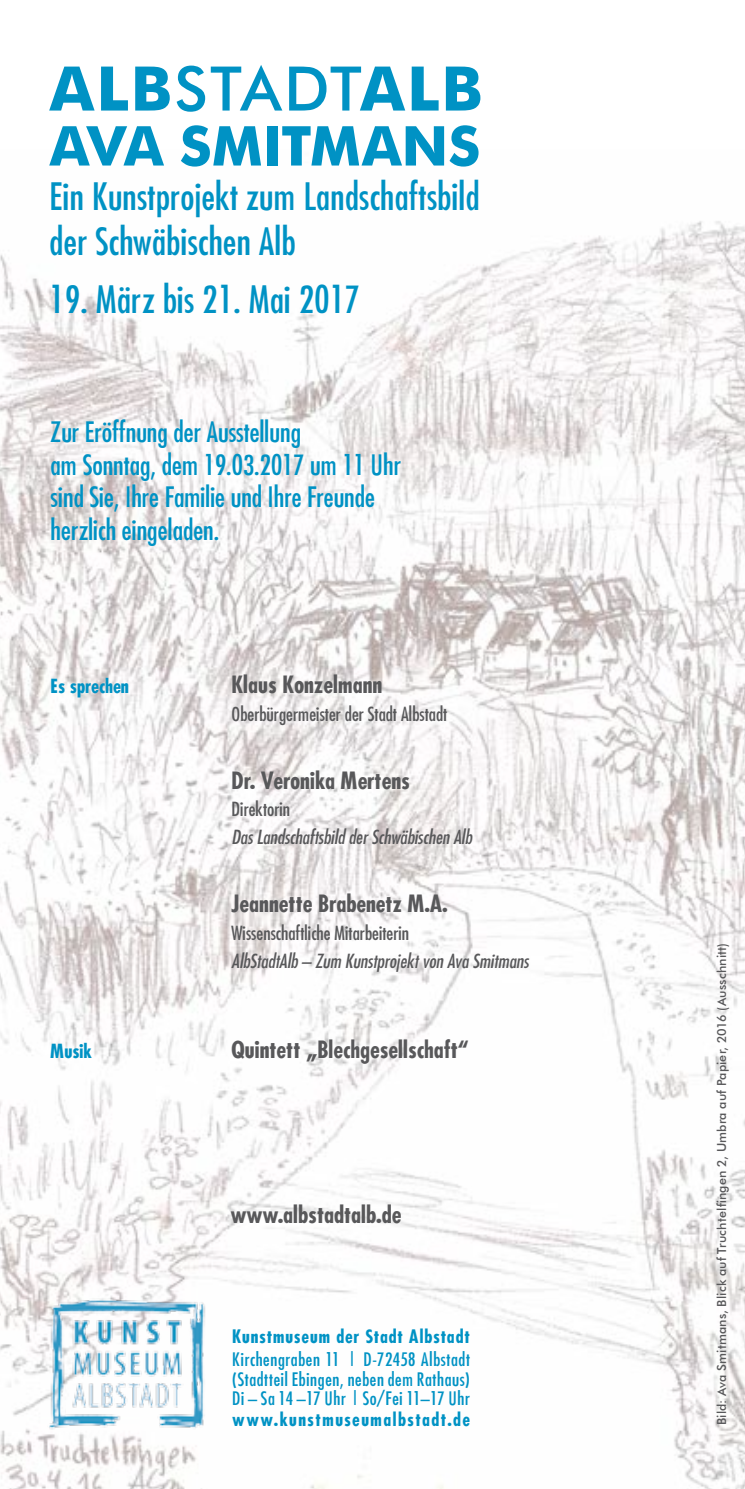
<style>
.page{position:relative;width:745px;height:1489px;background:#fff}
.page>*{position:absolute;margin:0;border:0;box-sizing:border-box;transform-origin:0 0}
.t1{font:700 61.5px "Futura BT";letter-spacing:.03em;color:#0092c4}
.t2{font:700 55px "Futura BT";letter-spacing:-.01em;color:#0092c4}
.t3{font:condensed 36.75px/44.5px "Futura";letter-spacing:.01em;color:#0092c4}
.t4{font:condensed 27.25px/32.8px "Futura";color:#0092c4}
.t5{font:700 condensed 23px "Futura";color:#58585a}
.t6{font:italic condensed 19px "Futura";color:#58585a}
.t7{font:condensed 19px "Futura";color:#58585a}
.t8{font:700 condensed 19px "Futura";color:#0092c4}
.t9{font:condensed 18px/19.5px "Futura";letter-spacing:.035em;color:#0092c4;text-align:justify}
.t10{font:700 condensed 18px "Futura";letter-spacing:.055em;color:#0092c4}
.t11{font:700 condensed 18px "Futura";letter-spacing:.08em;color:#0092c4}
.t12{font:500 12.5px "Futura BT";letter-spacing:.01em;color:#58585a}
.s1{font-weight:500}
</style>
<div class="page">
<img style="left:0;top:221px;width:744px;height:1267px">
<img style="left:44px;top:1285px;width:167px;height:151px">
<h1 class="t1" style="left:50px;top:51px;width:434px">ALB<span class="s1">Stadt</span>ALB</h1>
<h2 class="t2" style="left:50px;top:112px;width:429px">AVA SMITMANS</h2>
<h3 class="t3" style="left:50px;top:173px;width:431px">Ein Kunstprojekt zum Landschaftsbild der Schwäbischen Alb</h3>
<h3 class="t3" style="left:50px;top:276px;width:312px">19. März bis 21. Mai 2017</h3>
<p class="t4" style="left:51px;top:414px;width:351px">Zur Eröffnung der Ausstellung<br>am Sonntag, dem 19.03.2017 um 11 Uhr sind Sie, Ihre Familie und Ihre Freunde herzlich eingeladen.</p>
<p class="t8" style="left:51px;top:673px;width:80px">Es sprechen</p>
<p class="t5" style="left:231px;top:669px;width:152px">Klaus Konzelmann</p>
<p class="t7" style="left:231px;top:701px;width:217px">Oberbürgermeister der Stadt Albstadt</p>
<p class="t5" style="left:231px;top:765px;width:180px">Dr. Veronika Mertens</p>
<p class="t7" style="left:231px;top:797px;width:60px">Direktorin</p>
<p class="t6" style="left:231px;top:824px;width:242px">Das Landschaftsbild der Schwäbischen Alb</p>
<p class="t5" style="left:231px;top:888px;width:218px">Jeannette Brabenetz M.A.</p>
<p class="t7" style="left:231px;top:920px;width:179px">Wissenschaftliche Mitarbeiterin</p>
<p class="t6" style="left:231px;top:948px;width:298px">AlbStadtAlb – Zum Kunstprojekt von Ava Smitmans</p>
<p class="t8" style="left:51px;top:1038px;width:43px">Musik</p>
<p class="t5" style="left:231px;top:1034px;width:239px">Quintett „Blechgesellschaft“</p>
<p class="t5" style="left:230px;top:1199px;width:172px">www.albstadtalb.de</p>
<p class="t10" style="left:232px;top:1324px;width:239px">Kunstmuseum der Stadt Albstadt</p>
<p class="t9" style="left:232px;top:1348px;width:239px">Kirchengraben 11 ƒ D-72458 Albstadt (Stadtteil Ebingen, neben dem Rathaus)<br>Di – Sa 14 –17 Uhr ƒ So/Fei 11–17 Uhr</p>
<p class="t11" style="left:232px;top:1407px;width:239px">www.kunstmuseumalbstadt.de</p>
<p class="t12" style="left:713px;top:1424px;width:483px;rotate:-90deg">Bild: Ava Smitmans, Blick auf Truchtelfingen 2, Umbra auf Papier, 2016 (Ausschnitt)</p>
</div>
